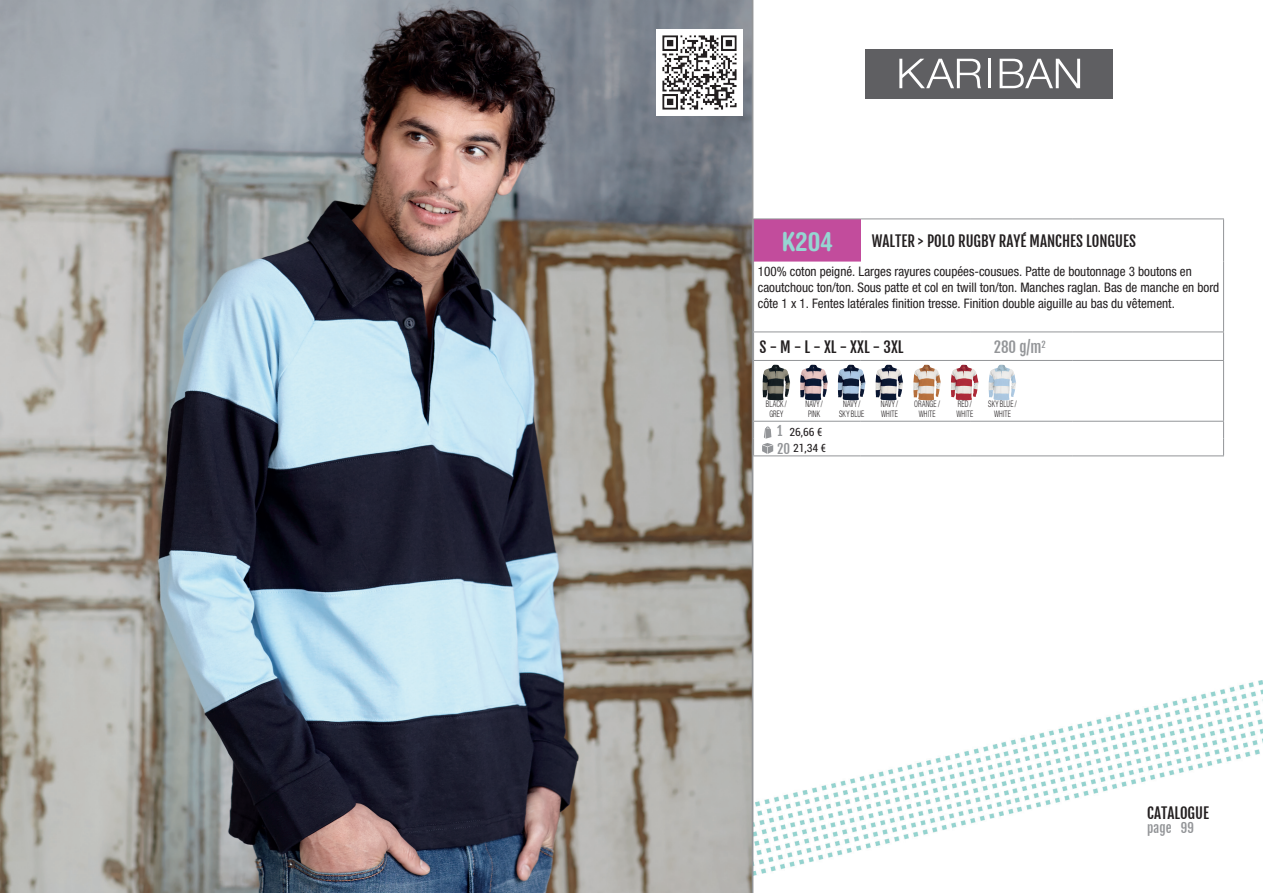
<style>
.page{position:relative;width:1263px;height:893px;background:#fff}
.page>*{position:absolute;margin:0;border:0;box-sizing:border-box;transform-origin:0 0}
.t1{font:700 condensed 26.25px "Helvetica Rounded";color:#96d5d2}
.t2{font:15px "Fjalla One";color:#231f20}
.t3{font:15px "Fjalla One";color:#939598}
.t4{font:condensed 13.2px/15.8px "Helvetica Neue";color:#231f20}
.t5{font:13.2px "Fjalla One";color:#939598}
.t6{font:condensed 11.25px/15.9px "Roboto";color:#231f20}
.t7{font:300 condensed 9px/9.3px "Helvetica Neue";letter-spacing:.02em;color:#231f20;text-align:center;scale:.78 1}
.s1{font-family:"Fjalla One";font-stretch:normal;font-size:13.2px;color:#939598}
</style>
<div class="page">
<img style="left:753px;top:680px;width:510px;height:195px">
<div style="left:865px;top:49px;width:248px;height:49px;background:#5f5f62"></div>
<svg style="left:899px;top:59px;width:82px;height:29px"></svg>
<hr style="left:988px;top:59px;width:3px;height:29px;background:#fff">
<svg style="left:1000px;top:59px;width:80px;height:29px"></svg>
<img style="left:0;top:0;width:752px;height:893px">
<div style="left:656px;top:29px;width:87px;height:87px;background:#fff"></div>
<img style="left:662px;top:35px;width:75px;height:75px">
<hr style="left:752px;top:0;width:1px;height:893px;background:#939598">
<div style="left:753px;top:219px;width:108px;height:43px;background:#c24c9c"></div>
<svg style="left:754px;top:331px;width:469px;height:120px"></svg>
<hr style="left:1223px;top:219px;width:1px;height:43px;background:#939598">
<hr style="left:1223px;top:262px;width:1px;height:70px;background:#939598">
<hr style="left:1223px;top:361px;width:1px;height:60px;background:#939598">
<svg style="left:1223px;top:422px;width:1px;height:33px"></svg>
<svg style="left:1223px;top:333px;width:1px;height:27px"></svg>
<hr style="left:753px;top:361px;width:1px;height:60px;background:#939598">
<svg style="left:753px;top:422px;width:1px;height:33px"></svg>
<hr style="left:753px;top:455px;width:108px;height:1px;background:#939598">
<hr style="left:861px;top:455px;width:109px;height:1px;background:#939598">
<hr style="left:970px;top:455px;width:102px;height:1px;background:#939598">
<hr style="left:1072px;top:455px;width:152px;height:1px;background:#939598">
<hr style="left:753px;top:360px;width:108px;height:1px;background:#939598">
<hr style="left:861px;top:360px;width:109px;height:1px;background:#939598">
<hr style="left:970px;top:360px;width:102px;height:1px;background:#939598">
<hr style="left:1072px;top:360px;width:152px;height:1px;background:#939598">
<hr style="left:753px;top:421px;width:108px;height:1px;background:#939598">
<hr style="left:861px;top:421px;width:109px;height:1px;background:#939598">
<hr style="left:970px;top:421px;width:102px;height:1px;background:#939598">
<hr style="left:1072px;top:421px;width:152px;height:1px;background:#939598">
<hr style="left:753px;top:262px;width:1px;height:70px;background:#939598">
<hr style="left:753px;top:332px;width:108px;height:1px;background:#939598">
<hr style="left:861px;top:332px;width:109px;height:1px;background:#939598">
<hr style="left:970px;top:332px;width:102px;height:1px;background:#939598">
<hr style="left:1072px;top:332px;width:152px;height:1px;background:#939598">
<svg style="left:753px;top:332px;width:1px;height:28px"></svg>
<hr style="left:753px;top:219px;width:108px;height:1px;background:#939598">
<hr style="left:753px;top:219px;width:1px;height:43px;background:#939598">
<hr style="left:861px;top:219px;width:109px;height:1px;background:#939598">
<hr style="left:970px;top:219px;width:102px;height:1px;background:#939598">
<hr style="left:1072px;top:219px;width:152px;height:1px;background:#939598">
<img style="left:762px;top:365px;width:28px;height:35px">
<img style="left:800px;top:365px;width:28px;height:35px">
<img style="left:838px;top:365px;width:27px;height:35px">
<img style="left:875px;top:365px;width:28px;height:35px">
<img style="left:913px;top:365px;width:28px;height:35px">
<img style="left:951px;top:365px;width:27px;height:35px">
<img style="left:988px;top:365px;width:27px;height:35px">
<svg style="left:762px;top:426px;width:11px;height:28px"></svg>
<h1 class="t1" style="left:782px;top:225px;width:53px">K204</h1>
<p class="t2" style="left:872px;top:232px;width:266px">WALTER &gt; POLO RUGBY RAYÉ MANCHES LONGUES</p>
<p class="t4" style="left:758px;top:264px;width:463px">100% coton peigné. Larges rayures coupées-cousues. Patte de boutonnage 3 boutons en caoutchouc ton/ton. Sous patte et col en twill ton/ton. Manches raglan. Bas de manche en bord côte 1 x 1. Fentes latérales finition tresse. Finition double aiguille au bas du vêtement.</p>
<p class="t2" style="left:759px;top:338px;width:145px">S - M - L - XL - XXL - 3XL</p>
<p class="t3" style="left:994px;top:338px;width:53px">280 g/m<sup>2</sup></p>
<p class="t7" style="left:766px;top:399px;width:28px">BLACK /<br>GREY</p>
<p class="t7" style="left:805px;top:399px;width:24px;text-align:left">NAVY /<br>PINK</p>
<p class="t7" style="left:839px;top:399px;width:34px">NAVY /<br>SKY BLUE</p>
<p class="t7" style="left:881px;top:399px;width:24px;text-align:left">NAVY /<br>WHITE</p>
<p class="t7" style="left:914px;top:399px;width:35px">ORANGE /<br>WHITE</p>
<p class="t7" style="left:956px;top:399px;width:23px;text-align:left">RED /<br>WHITE</p>
<p class="t7" style="left:988px;top:399px;width:38px">SKY BLUE /<br>WHITE</p>
<p class="t6" style="left:777px;top:424px;width:50px"><span class="s1">1</span> 26,66 €<br><span class="s1">20</span> 21,34 €</p>
<p class="t2" style="left:1147px;top:804px;width:63px">CATALOGUE</p>
<p class="t5" style="left:1147px;top:820px;width:48px">page 99</p>
</div>
